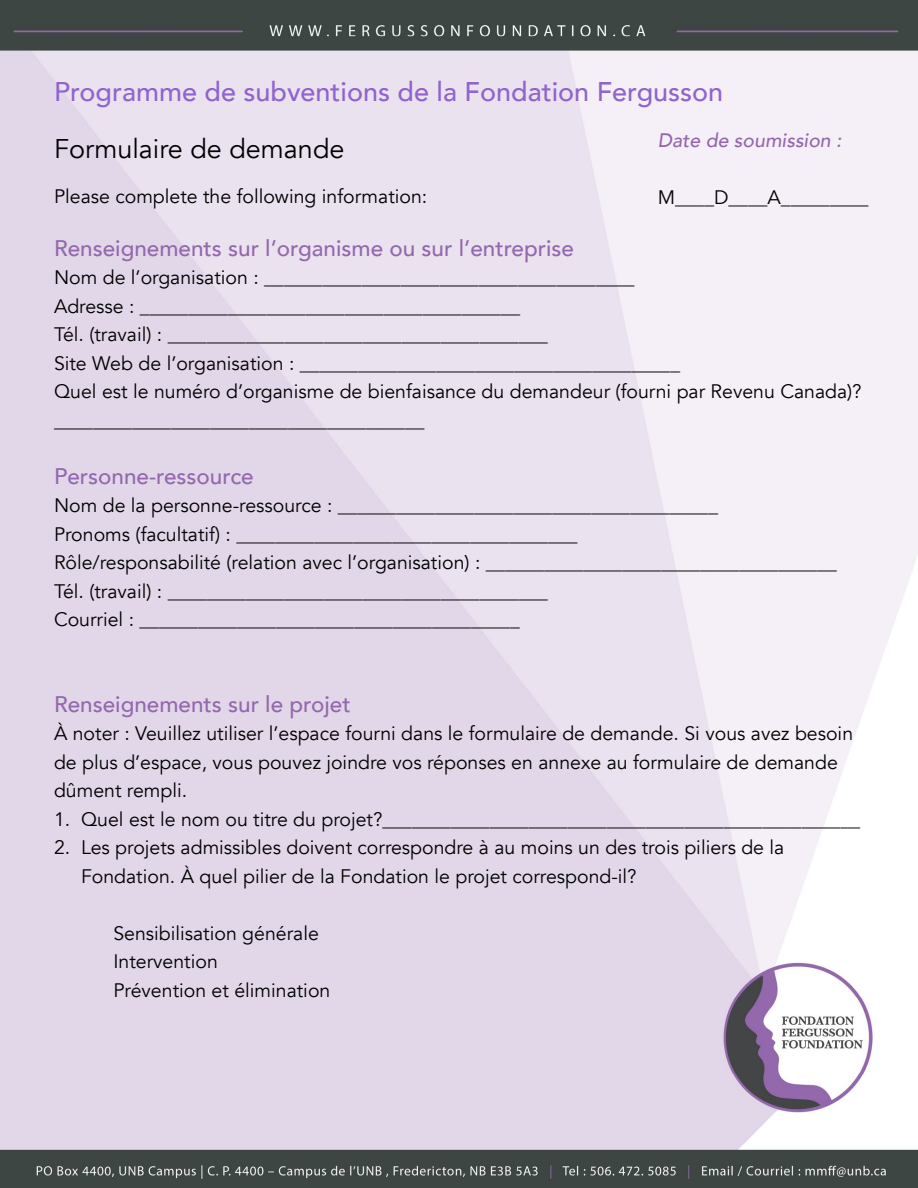
<style>
.page{position:relative;width:918px;height:1188px;background:#fff}
.page>*{position:absolute;margin:0;border:0;box-sizing:border-box;transform-origin:0 0}
.t1{font:500 27px "Avenir";color:#9064cc}
.t2{font:27px "Avenir";color:#000}
.t3{font:500 22.5px "Avenir";color:#9368ac}
.t4{font:19.5px/28.5px "Avenir";color:#000}
.t5{font:italic 500 19.5px "Avenir";color:#9368ac}
</style>
<div class="page">
<img style="left:0;top:0;width:918px;height:1188px">
<h1 class="t1" style="left:54px;top:68px;width:671px">Programme de subventions de la Fondation Fergusson</h1>
<h1 class="t2" style="left:54px;top:132px;width:292px">Formulaire de demande</h1>
<p class="t5" style="left:658px;top:129px;width:185px">Date de soumission :</p>
<p class="t4" style="left:54px;top:182px;width:375px">Please complete the following information:</p>
<p class="t3" style="left:54px;top:228px;width:522px">Renseignements sur l’organisme ou sur l’entreprise</p>
<p class="t4" style="left:54px;top:263px;width:809px">Nom de l’organisation : ______________________________________<br>Adresse : _______________________________________<br>Tél. (travail) : _______________________________________<br>Site Web de l’organisation : _______________________________________<br>Quel est le numéro d’organisme de bienfaisance du demandeur (fourni par Revenu Canada)? ______________________________________</p>
<p class="t3" style="left:54px;top:456px;width:201px">Personne-ressource</p>
<p class="t4" style="left:54px;top:491px;width:784px">Nom de la personne-ressource : _______________________________________<br>Pronoms (facultatif) : ___________________________________<br>Rôle/responsabilité (relation avec l’organisation) : ____________________________________ Tél. (travail) : _______________________________________<br>Courriel : _______________________________________</p>
<p class="t4" style="left:658px;top:183px;width:212px">M____D____A_________</p>
<p class="t3" style="left:54px;top:684px;width:298px">Renseignements sur le projet</p>
<p class="t4" style="left:54px;top:719px;width:801px">À noter : Veuillez utiliser l’espace fourni dans le formulaire de demande. Si vous avez besoin de plus d’espace, vous pouvez joindre vos réponses en annexe au formulaire de demande dûment rempli.</p>
<p class="t4" style="left:54px;top:805px;width:808px">1. Quel est le nom ou titre du projet?_________________________________________________</p>
<p class="t4" style="left:81px;top:834px;width:705px;text-indent:-27px">2. Les projets admissibles doivent correspondre à au moins un des trois piliers de la<br>Fondation. À quel pilier de la Fondation le projet correspond-il?</p>
<p class="t4" style="left:113px;top:919px;width:218px">Sensibilisation générale<br>Intervention<br>Prévention et élimination</p>
</div>
